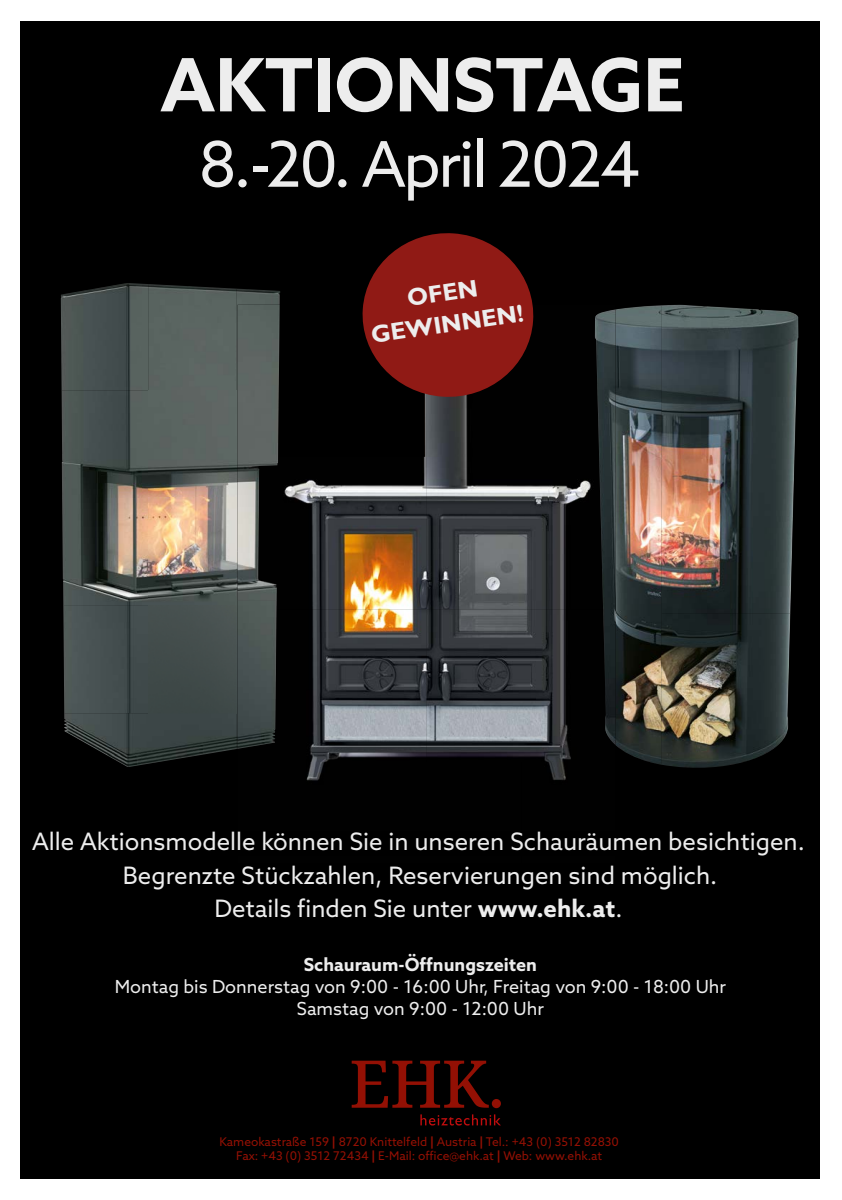
<style>
.page{position:relative;width:842px;height:1200px;background:#fff}
.page>*{position:absolute;margin:0;border:0;box-sizing:border-box;transform-origin:0 0}
.t1{font:700 73.5px "Azo Sans";color:#ededed}
.t2{font:63px "Azo Sans";letter-spacing:-.04em;color:#ededed}
.t3{font:700 24.15px/31.3px "Gill Sans";color:#ededed;text-align:center}
.t4{font:24px/34.3px "Azo Sans";color:#ededed;text-align:center}
.t5{font:18px/21.6px "Azo Sans";color:#ededed;text-align:center}
.t6{font:700 18px "Azo Sans";color:#ededed}
.t7{font:12px/14.4px "Azo Sans";color:#931004;text-align:center}
.s1{color:#ececec}
.s2{font-weight:700}
</style>
<div class="page">
<div style="left:20px;top:21px;width:800px;height:1157px;background:#000"></div>
<img style="left:61px;top:283px;width:175px;height:322px">
<img style="left:236px;top:288px;width:44px;height:263px">
<img style="left:236px;top:551px;width:2px;height:197px">
<img style="left:63px;top:605px;width:174px;height:161px">
<img style="left:424px;top:400px;width:43px;height:56px">
<img style="left:284px;top:456px;width:307px;height:153px">
<img style="left:238px;top:609px;width:333px;height:172px">
<img style="left:238px;top:305px;width:42px;height:295px">
<img style="left:238px;top:600px;width:39px;height:148px">
<img style="left:661px;top:305px;width:137px;height:154px">
<img style="left:616px;top:305px;width:45px;height:459px">
<img style="left:661px;top:459px;width:133px;height:154px">
<img style="left:661px;top:613px;width:129px;height:154px">
<img style="left:595px;top:309px;width:21px;height:436px">
<svg style="left:362px;top:233px;width:172px;height:167px"></svg>
<svg style="left:420px;top:1114px;width:81px;height:11px"></svg>
<svg style="left:352px;top:1060px;width:137px;height:47px"></svg>
<div style="left:492px;top:1098px;width:9px;height:9px;background:#931004;border-radius:50%"></div>
<h1 class="t1" style="left:160px;top:36px;width:526px">AKTIONSTAGE</h1>
<h2 class="t2" style="left:199px;top:123px;width:443px">8.-20. April 2024</h2>
<p class="t3" style="left:365px;top:289px;width:155px;rotate:-8deg">OFEN<br>GEWINNEN!</p>
<p class="t4" style="left:32px;top:823px;width:774px">Alle Aktionsmodel<span class="s1">le können Sie in unseren Schauräum</span>en besichtigen.<br>Begrenzte Stückzahlen, Reservierungen sind möglich.</p>
<p class="t4" style="left:214px;top:890px;width:409px">Details finden Sie unter <span class="s2">www.ehk.at</span>.</p>
<p class="t6" style="left:304px;top:952px;width:235px">Schauraum-Öffnungszeiten</p>
<p class="t5" style="left:115px;top:975px;width:613px">Montag bis Donnerstag von 9:00 - 16:00 Uhr, Freitag von 9:00 - 18:00 Uhr<br>Samstag von 9:00 - 12:00 Uhr</p>
<p class="t7" style="left:220px;top:1133px;width:401px">Kameokastraße 159 <span class="s2">|</span> 8720 Knittelfeld <span class="s2">|</span> Austria <span class="s2">|</span> Tel.: +43 (0) 3512 82830<br>Fax: +43 (0) 3512 72434 <span class="s2">|</span> E-Mail: office@ehk.at <span class="s2">|</span> Web: www.ehk.at</p>
</div>
